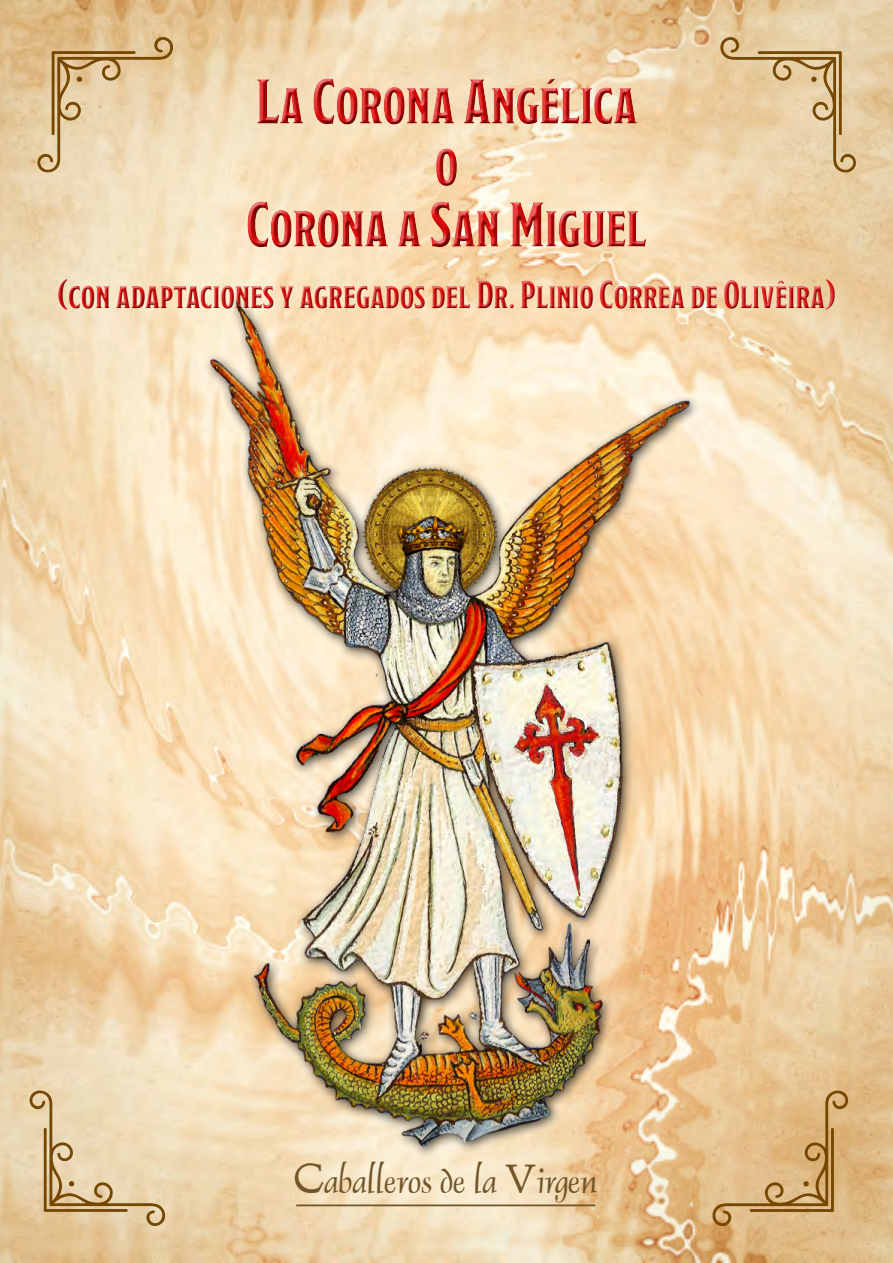
<style>
.page{position:relative;width:893px;height:1263px;background:#fff}
.page>*{position:absolute;margin:0;border:0;box-sizing:border-box;transform-origin:0 0}
.t1{font:700 63px/61.5px "Modesto Condensed";color:#df0b0a;text-align:center}
.t2{font:700 39px "Modesto Condensed";color:#df0b0a}
.t3{font:33.6px "Dauphin Plain";color:#715529}
.s1{font-size:47.7px}
</style>
<div class="page">
<img style="left:0;top:0;width:893px;height:1263px">
<img style="left:328px;top:24px;width:26px;height:38px">
<svg style="left:41px;top:65px;width:815px;height:266px;background:#f0d9b4"></svg>
<img style="left:193px;top:283px;width:518px;height:865px">
<hr style="left:296px;top:1204px;width:299px;height:2px;background:#715529">
<svg style="left:37px;top:36px;width:137px;height:139px;background:#ddc398"></svg>
<svg style="left:29px;top:1088px;width:137px;height:138px;background:#dfc8a0"></svg>
<svg style="left:712px;top:1088px;width:137px;height:139px;background:#d7b17a"></svg>
<svg style="left:720px;top:36px;width:136px;height:139px;background:#dec397"></svg>
<h1 class="t1" style="left:246px;top:71px;width:402px">La Corona Angélica o<br>Corona a San Miguel</h1>
<p class="t2" style="left:55px;top:275px;width:784px">(con adaptaciones y agregados del Dr. Plinio Correa de Olivêira)</p>
<p class="t3" style="left:294px;top:1161px;width:305px"><span class="s1">C</span>aballeros de la <span class="s1">V</span>irgen</p>
</div>
